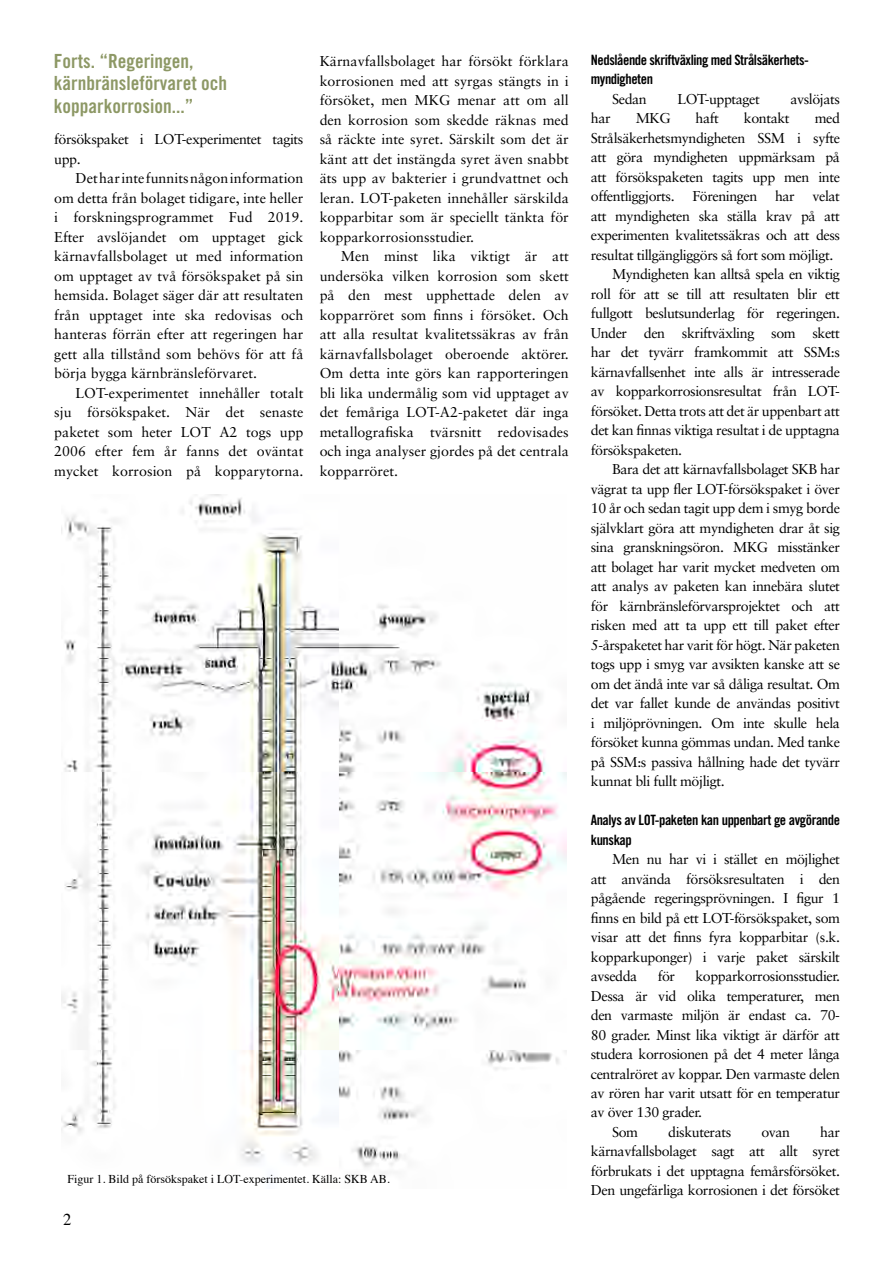
<style>
.page{position:relative;width:893px;height:1263px;background:#fff}
.page>*{position:absolute;margin:0;border:0;box-sizing:border-box;transform-origin:0 0}
.t1{font:19.5px/22.5px "Trade Gothic Bold Cond Twenty";color:#8d9865}
.t2{font:16.5px "Times";color:#000}
.t3{font:14.25px/19.5px "Sabon";letter-spacing:-.03em;color:#000;text-align:justify}
.t4{font:14.25px/19.5px "Trade Gothic Bold Cond Twenty";letter-spacing:-.03em;color:#000}
.t5{font:12px "Times";color:#000}
</style>
<div class="page">
<img style="left:62px;top:495px;width:504px;height:679px">
<h1 class="t1" style="left:54px;top:49px;width:175px">Forts. “Regeringen, kärnbränsleförvaret och kopparkorrosion...”</h1>
<p class="t3" style="left:54px;top:129px;width:251px">försökspaket i LOT-experimentet tagits upp.</p>
<p class="t3" style="left:54px;top:168px;width:251px;text-indent:21px">Det har inte funnits någon information om detta från bolaget tidigare, inte heller i forskningsprogrammet Fud 2019.<br>Efter avslöjandet om upptaget gick kärnavfallsbolaget ut med information om upptaget av två försökspaket på sin hemsida. Bolaget säger där att resultaten från upptaget inte ska redovisas och hanteras förrän efter att regeringen har gett alla tillstånd som behövs för att få börja bygga kärnbränsleförvaret.</p>
<p class="t3" style="left:54px;top:383px;width:251px;text-indent:21px">LOT-experimentet innehåller totalt sju försökspaket. När det senaste paketet som heter LOT A2 togs upp 2006 efter fem år fanns det oväntat mycket korrosion på kopparytorna.</p>
<p class="t3" style="left:320px;top:51px;width:251px">Kärnavfallsbolaget har försökt förklara korrosionen med att syrgas stängts in i försöket, men MKG menar att om all den korrosion som skedde räknas med så räckte inte syret. Särskilt som det är känt att det instängda syret även snabbt äts upp av bakterier i grundvattnet och leran. LOT-paketen innehåller särskilda kopparbitar som är speciellt tänkta för kopparkorrosionsstudier.</p>
<p class="t3" style="left:320px;top:246px;width:251px;text-indent:21px">Men minst lika viktigt är att undersöka vilken korrosion som skett på den mest upphettade delen av kopparröret som finns i försöket. Och att alla resultat kvalitetssäkras av från kärnavfallsbolaget oberoende aktörer.<br>Om detta inte görs kan rapporteringen bli lika undermålig som vid upptaget av det femåriga LOT-A2-paketet där inga metallografiska tvärsnitt redovisades och inga analyser gjordes på det centrala kopparröret.</p>
<p class="t5" style="left:68px;top:1167px;width:324px">Figur 1. Bild på försökspaket i LOT-experimentet. Källa: SKB AB.</p>
<p class="t2" style="left:63px;top:1203px;width:10px">2</p>
<p class="t4" style="left:591px;top:50px;width:220px">Nedslående skriftväxling med Strålsäkerhets&shy;myndigheten</p>
<p class="t3" style="left:612px;top:89px;width:36px">Sedan</p>
<p class="t3" style="left:677px;top:89px;width:84px">LOT-upptaget</p>
<p class="t3" style="left:790px;top:89px;width:51px">avslöjats</p>
<p class="t3" style="left:591px;top:108px;width:21px">har</p>
<p class="t3" style="left:636px;top:108px;width:36px">MKG</p>
<p class="t3" style="left:696px;top:108px;width:25px">haft</p>
<p class="t3" style="left:744px;top:108px;width:47px">kontakt</p>
<p class="t3" style="left:815px;top:108px;width:27px">med</p>
<p class="t3" style="left:591px;top:128px;width:251px">Strålsäkerhetsmyndigheten SSM i syfte</p>
<p class="t3" style="left:591px;top:147px;width:251px">att göra myndigheten uppmärksam på</p>
<p class="t3" style="left:591px;top:167px;width:251px">att försökspaketen tagits upp men inte</p>
<p class="t3" style="left:591px;top:186px;width:251px">offentliggjorts. Föreningen har velat</p>
<p class="t3" style="left:591px;top:206px;width:251px">att myndigheten ska ställa krav på att</p>
<p class="t3" style="left:591px;top:225px;width:251px">experimenten kvalitetssäkras och att dess</p>
<p class="t3" style="left:591px;top:245px;width:244px">resultat tillgängliggörs så fort som möjligt.</p>
<p class="t3" style="left:612px;top:264px;width:229px">Myndigheten kan alltså spela en viktig</p>
<p class="t3" style="left:591px;top:284px;width:251px">roll för att se till att resultaten blir ett</p>
<p class="t3" style="left:591px;top:303px;width:251px">fullgott beslutsunderlag för regeringen.</p>
<p class="t3" style="left:591px;top:323px;width:251px">Under den skriftväxling som skett</p>
<p class="t3" style="left:591px;top:342px;width:251px">har det tyvärr framkommit att SSM:s</p>
<p class="t3" style="left:591px;top:362px;width:251px">kärnavfallsenhet inte alls är intresserade</p>
<p class="t3" style="left:591px;top:381px;width:251px">av kopparkorrosionsresultat från LOT-</p>
<p class="t3" style="left:591px;top:401px;width:251px">försöket. Detta trots att det är uppenbart att</p>
<p class="t3" style="left:591px;top:420px;width:251px">det kan finnas viktiga resultat i de upptagna</p>
<p class="t3" style="left:591px;top:440px;width:93px">försökspaketen.</p>
<p class="t3" style="left:612px;top:459px;width:229px">Bara det att kärnavfallsbolaget SKB har</p>
<p class="t3" style="left:591px;top:479px;width:251px">vägrat ta upp fler LOT-försökspaket i över</p>
<p class="t3" style="left:591px;top:498px;width:251px">10 år och sedan tagit upp dem i smyg borde</p>
<p class="t3" style="left:591px;top:518px;width:251px">självklart göra att myndigheten drar åt sig</p>
<p class="t3" style="left:591px;top:537px;width:251px">sina granskningsöron. MKG misstänker</p>
<p class="t3" style="left:591px;top:557px;width:251px">att bolaget har varit mycket medveten om</p>
<p class="t3" style="left:591px;top:576px;width:251px">att analys av paketen kan innebära slutet</p>
<p class="t3" style="left:591px;top:596px;width:251px">för kärnbränsleförvarsprojektet och att</p>
<p class="t3" style="left:591px;top:615px;width:251px">risken med att ta upp ett till paket efter</p>
<p class="t3" style="left:591px;top:635px;width:251px">5-årspaketet har varit för högt. När paketen</p>
<p class="t3" style="left:591px;top:654px;width:251px">togs upp i smyg var avsikten kanske att se</p>
<p class="t3" style="left:591px;top:674px;width:251px">om det ändå inte var så dåliga resultat. Om</p>
<p class="t3" style="left:591px;top:693px;width:251px">det var fallet kunde de användas positivt</p>
<p class="t3" style="left:591px;top:713px;width:251px">i miljöprövningen. Om inte skulle hela</p>
<p class="t3" style="left:591px;top:732px;width:251px">försöket kunna gömmas undan. Med tanke</p>
<p class="t3" style="left:591px;top:752px;width:251px">på SSM:s passiva hållning hade det tyvärr</p>
<p class="t3" style="left:591px;top:771px;width:135px">kunnat bli fullt möjligt.</p>
<p class="t4" style="left:591px;top:810px;width:251px">Analys av LOT-paketen kan uppenbart ge avgörande kunskap</p>
<p class="t3" style="left:591px;top:849px;width:251px;text-indent:21px">Men nu har vi i stället en möjlighet att använda försöksresultaten i den pågående regeringsprövningen. I figur 1 finns en bild på ett LOT-försökspaket, som visar att det finns fyra kopparbitar (s.k. kopparkuponger) i varje paket särskilt avsedda</p>
<p class="t3" style="left:658px;top:966px;width:19px">för</p>
<p class="t3" style="left:695px;top:966px;width:146px">kopparkorrosionsstudier.</p>
<p class="t3" style="left:591px;top:986px;width:251px">Dessa är vid olika temperaturer, men</p>
<p class="t3" style="left:591px;top:1005px;width:251px">den varmaste miljön är endast ca. 70-</p>
<p class="t3" style="left:591px;top:1025px;width:251px">80 grader. Minst lika viktigt är därför att</p>
<p class="t3" style="left:591px;top:1044px;width:251px">studera korrosionen på det 4 meter långa</p>
<p class="t3" style="left:591px;top:1064px;width:251px">centralröret av koppar. Den varmaste delen</p>
<p class="t3" style="left:591px;top:1083px;width:251px">av rören har varit utsatt för en temperatur</p>
<p class="t3" style="left:591px;top:1102px;width:113px">av över 130 grader.</p>
<p class="t3" style="left:612px;top:1122px;width:28px">Som</p>
<p class="t3" style="left:668px;top:1122px;width:65px">diskuterats</p>
<p class="t3" style="left:761px;top:1122px;width:30px">ovan</p>
<p class="t3" style="left:591px;top:1122px;width:251px;text-indent:229px">har kärnavfallsbolaget sagt att allt syret förbrukats i det upptagna femårsförsöket.<br>Den ungefärliga korrosionen i det försöket</p>
</div>
